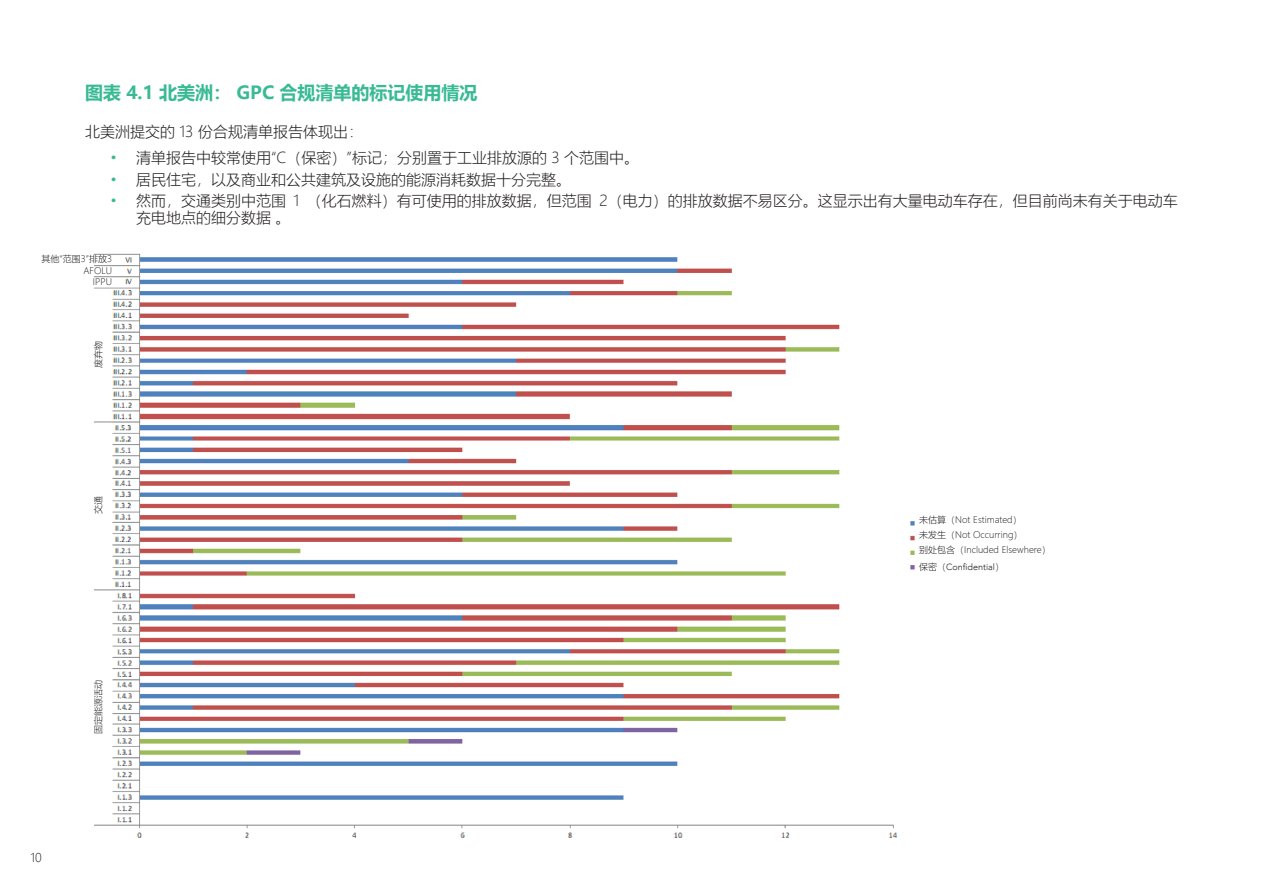
<style>
.page{position:relative;width:1263px;height:893px;background:#fff}
.page>*{position:absolute;margin:0;border:0;box-sizing:border-box;transform-origin:0 0}
.Infographics_Title{font:700 18px "Microsoft Ya Hei";color:#39ba95}
.Body_Text{font:300 15px/17.2px "Microsoft Ya Hei";color:#231f20}
.t1{font:300 12px "Microsoft Ya Hei";color:#231f20}
.Footnotes{font:300 9px "Microsoft Ya Hei";color:#231f20}
.Footnotes-2{font:300 9px "Avenir";color:#231f20}
.s1{color:#39ba95}
.s2{font-family:"Microsoft Ya Hei"}
</style>
<div class="page">
<img style="left:94px;top:253px;width:821px;height:585px">
<p class="Infographics_Title" style="left:85px;top:80px;width:394px">图表 4.1 北美洲： GPC 合规清单的标记使用情况</p>
<p class="Body_Text" style="left:85px;top:123px;width:279px">北美洲提交的 13 份合规清单报告体现出：</p>
<p class="Body_Text" style="left:111px;top:149px;width:530px"><span class="s1">•</span> 清单报告中较常使用“C（保密）”标记；分别置于工业排放源的 3 个范围中。</p>
<p class="Body_Text" style="left:111px;top:170px;width:462px"><span class="s1">•</span> 居民住宅，以及商业和公共建筑及设施的能源消耗数据十分完整。</p>
<p class="Body_Text" style="left:136px;top:192px;width:1043px;text-indent:-26px"><span class="s1">•</span> 然而，交通类别中范围 1 （化石燃料）有可使用的排放数据，但范围 2（电力）的排放数据不易区分。这显示出有大量电动车存在，但目前尚未有关于电动车充电地点的细分数据 。</p>
<p class="Footnotes" style="left:42px;top:253px;width:72px">其他“范围3”排放3</p>
<p class="Footnotes" style="left:83px;top:265px;width:30px">AFOLU</p>
<p class="Footnotes" style="left:93px;top:276px;width:21px">IPPU</p>
<p class="Footnotes" style="left:92px;top:368px;width:28px;rotate:-90deg">废弃物</p>
<p class="Footnotes" style="left:92px;top:514px;width:19px;rotate:-90deg">交通</p>
<p class="t1" style="left:30px;top:849px;width:13px">10</p>
<p class="Footnotes" style="left:92px;top:734px;width:55px;rotate:-90deg">固定能源活动</p>
<p class="Footnotes" style="left:919px;top:514px;width:104px">未估算（Not Estimated）</p>
<p class="Footnotes" style="left:919px;top:529px;width:105px">未发生（Not Occurring）</p>
<p class="Footnotes" style="left:919px;top:544px;width:133px">别处包含（Included Elsewhere）</p>
<p class="Footnotes-2" style="left:919px;top:561px;width:86px"><span class="s2">保密（</span>Confidential<span class="s2">）</span></p>
</div>
